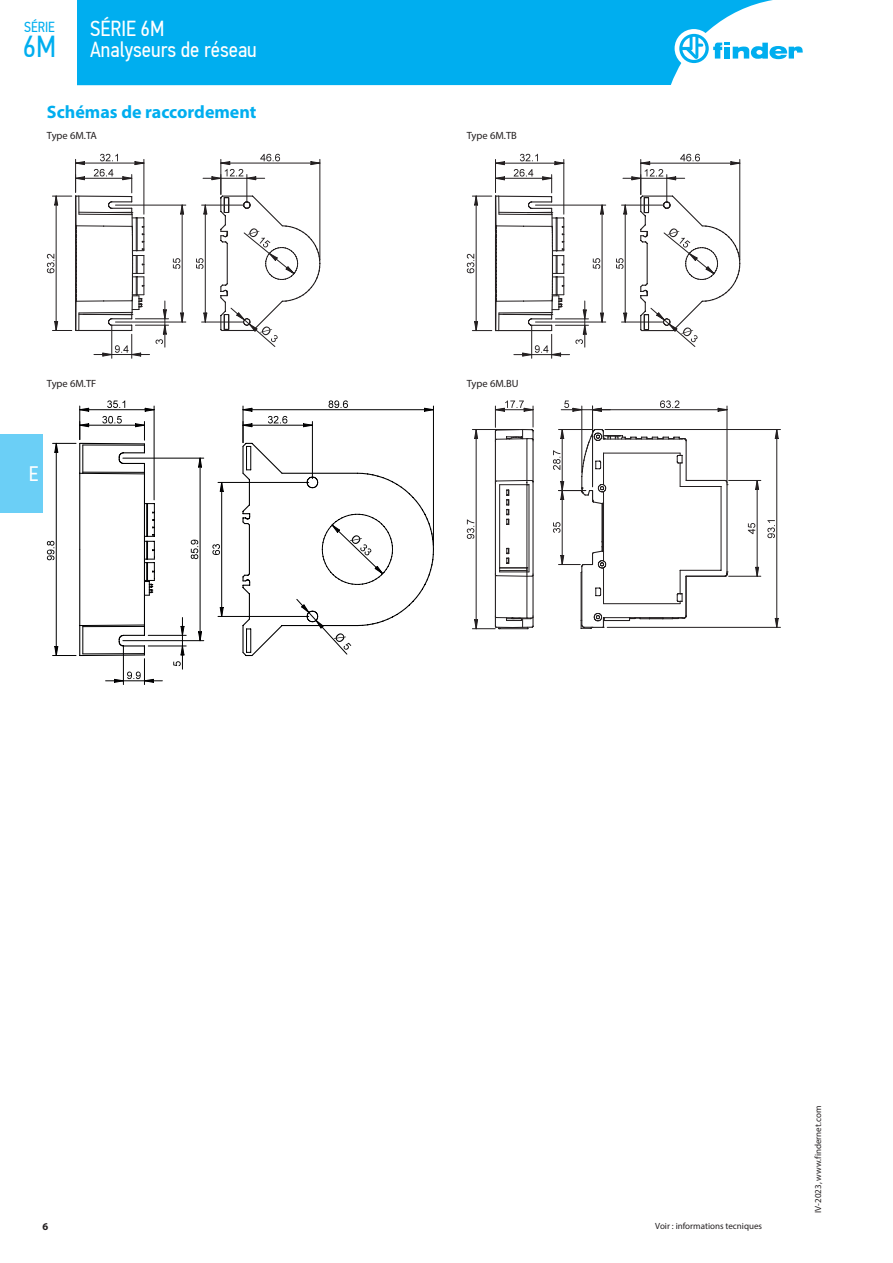
<style>
.page{position:relative;width:893px;height:1263px;background:#fff}
.page>*{position:absolute;margin:0;border:0;box-sizing:border-box;transform-origin:0 0}
.t1{font:30.3px "PF Din Text Cond Pro";color:#00aeef}
.t2{font:21.75px/21px "PF Din Text Cond Pro";color:#fff}
.t3{font:21px "PF Din Text Cond Pro";color:#fff}
.Titolo_T2{font:700 18px "Myriad Pro";color:#00aeef}
.t4{font:14.55px "PF Din Text Cond Pro";color:#00aeef}
.TXT_Immagini{font:10.5px "Myriad Pro";color:#231f20}
.t5{font:700 10.5px "Myriad Pro";color:#231f20}
.t6{font:9px "Myriad Pro";color:#231f20}
</style>
<div class="page">
<div style="left:0;top:434px;width:43px;height:78px;background:#6bcff6"></div>
<div style="left:77px;top:0;width:696px;height:85px;background:#00aeef"></div>
<div style="left:675px;top:29px;width:38px;height:39px;background:#fff;border-radius:50%"></div>
<svg style="left:679px;top:34px;width:124px;height:29px"></svg>
<hr style="left:320px;top:159px;width:1px;height:101px;background:#231f20">
<svg style="left:47px;top:154px;width:273px;height:204px"></svg>
<svg style="left:467px;top:154px;width:273px;height:204px"></svg>
<hr style="left:148px;top:635px;width:38px;height:1px;background:#000001">
<hr style="left:148px;top:646px;width:38px;height:1px;background:#000001">
<svg style="left:173px;top:661px;width:8px;height:5px"></svg>
<svg style="left:181px;top:626px;width:3px;height:9px"></svg>
<svg style="left:181px;top:646px;width:3px;height:9px"></svg>
<hr style="left:182px;top:617px;width:1px;height:52px;background:#000001">
<hr style="left:123px;top:458px;width:81px;height:1px;background:#000001">
<hr style="left:123px;top:640px;width:81px;height:1px;background:#000001">
<svg style="left:191px;top:540px;width:7px;height:19px"></svg>
<svg style="left:198px;top:458px;width:4px;height:9px"></svg>
<svg style="left:198px;top:631px;width:4px;height:10px"></svg>
<hr style="left:200px;top:458px;width:1px;height:183px;background:#000001">
<hr style="left:218px;top:482px;width:91px;height:1px;background:#000001">
<hr style="left:218px;top:616px;width:91px;height:1px;background:#000001">
<svg style="left:212px;top:544px;width:8px;height:11px"></svg>
<svg style="left:220px;top:482px;width:3px;height:9px"></svg>
<svg style="left:220px;top:607px;width:3px;height:10px"></svg>
<hr style="left:221px;top:482px;width:1px;height:134px;background:#000001">
<svg style="left:241px;top:400px;width:193px;height:257px"></svg>
<svg style="left:47px;top:400px;width:116px;height:284px"></svg>
<svg style="left:467px;top:400px;width:67px;height:229px"></svg>
<hr style="left:476px;top:429px;width:1px;height:200px;background:#231f20">
<hr style="left:729px;top:480px;width:32px;height:1px;background:#231f20">
<hr style="left:729px;top:576px;width:32px;height:1px;background:#231f20">
<svg style="left:748px;top:523px;width:7px;height:11px"></svg>
<svg style="left:755px;top:481px;width:4px;height:9px"></svg>
<svg style="left:755px;top:567px;width:4px;height:9px"></svg>
<hr style="left:757px;top:480px;width:1px;height:96px;background:#231f20">
<hr style="left:605px;top:429px;width:175px;height:1px;background:#231f20">
<hr style="left:607px;top:627px;width:173px;height:1px;background:#231f20">
<svg style="left:767px;top:520px;width:8px;height:18px"></svg>
<svg style="left:775px;top:430px;width:3px;height:9px"></svg>
<svg style="left:775px;top:618px;width:3px;height:9px"></svg>
<hr style="left:776px;top:429px;width:1px;height:198px;background:#231f20">
<hr style="left:582px;top:406px;width:1px;height:67px;background:#231f20">
<svg style="left:564px;top:400px;width:18px;height:11px"></svg>
<hr style="left:561px;top:409px;width:49px;height:1px;background:#231f20">
<hr style="left:592px;top:406px;width:1px;height:81px;background:#231f20">
<hr style="left:727px;top:406px;width:1px;height:75px;background:#231f20">
<svg style="left:660px;top:400px;width:19px;height:8px"></svg>
<svg style="left:593px;top:408px;width:9px;height:3px"></svg>
<svg style="left:718px;top:408px;width:9px;height:3px"></svg>
<hr style="left:592px;top:409px;width:135px;height:1px;background:#231f20">
<svg style="left:553px;top:428px;width:175px;height:201px"></svg>
<hr style="left:562px;top:490px;width:1px;height:74px;background:#231f20">
<h3 class="t4" style="left:24px;top:19px;width:32px">SÉRIE</h3>
<h1 class="t1" style="left:23px;top:28px;width:35px">6M</h1>
<h2 class="t2" style="left:90px;top:18px;width:168px">SÉRIE 6M<br>Analyseurs de réseau</h2>
<p class="Titolo_T2" style="left:47px;top:100px;width:211px">Schémas de raccordement</p>
<p class="TXT_Immagini" style="left:47px;top:129px;width:52px">Type 6M.TA</p>
<p class="TXT_Immagini" style="left:467px;top:129px;width:52px">Type 6M.TB</p>
<p class="TXT_Immagini" style="left:47px;top:377px;width:51px">Type 6M.TF</p>
<p class="TXT_Immagini" style="left:467px;top:377px;width:53px">Type 6M.BU</p>
<h3 class="t3" style="left:29px;top:461px;width:11px">E</h3>
<p class="t5" style="left:43px;top:1219px;width:7px">6</p>
<p class="t6" style="left:655px;top:1220px;width:108px">Voir : informations tecniques</p>
<p class="t6" style="left:812px;top:1213px;width:108px;rotate:-90deg">IV-2023, www.findernet.com</p>
</div>
